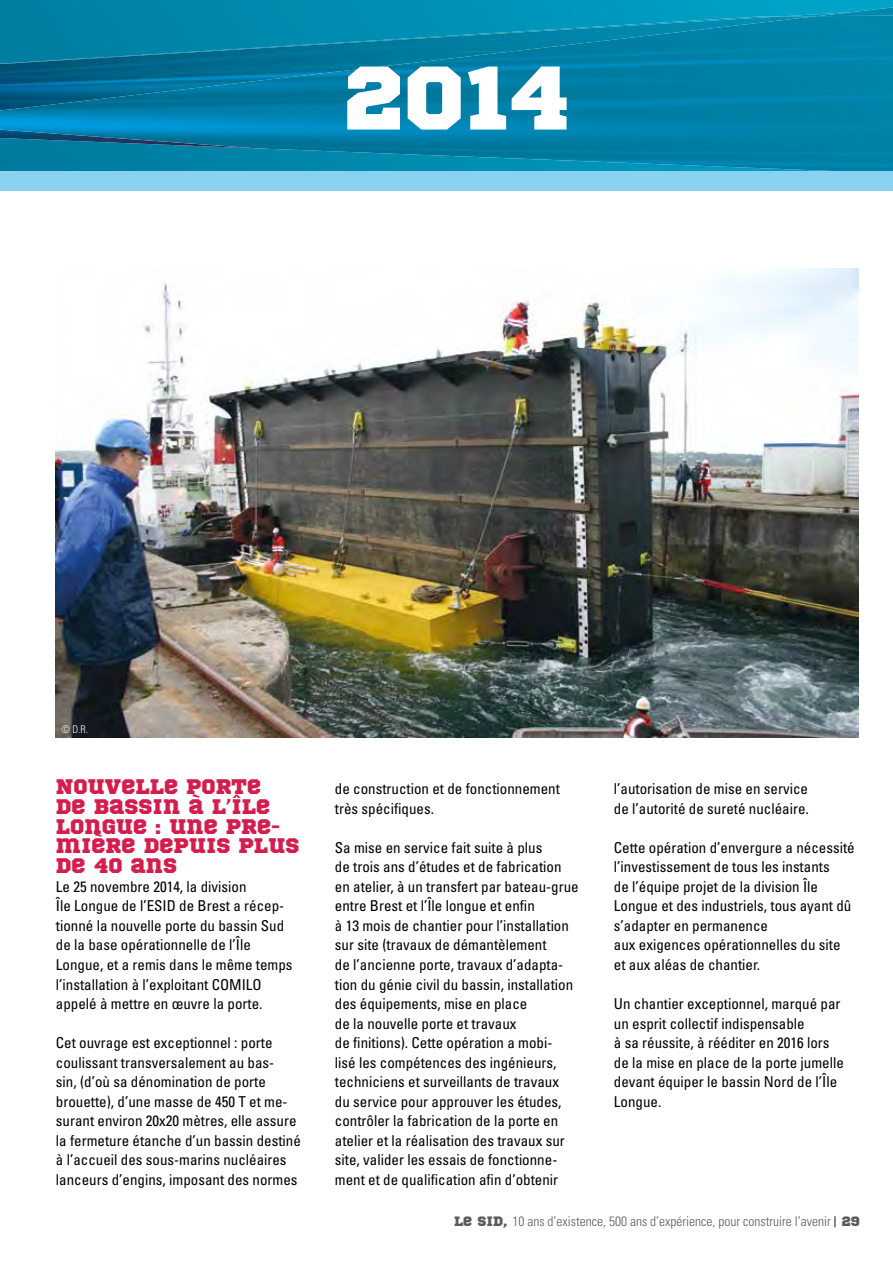
<style>
.page{position:relative;width:893px;height:1263px;background:#fff}
.page>*{position:absolute;margin:0;border:0;box-sizing:border-box;transform-origin:0 0}
.t1{font:90px "Sports World";color:#fff}
.t2{font:21px/19.5px "Sports World";color:#d41d4d}
.t3{font:condensed 15px/19.5px "Univers";color:#000}
.t4{font:300 condensed 13.5px "Univers";color:#5b5b5b}
.t5{font:300 condensed 10.5px "Univers";color:#fff}
.s1{font-family:"Sports World";font-weight:400;font-stretch:normal}
</style>
<div class="page">
<svg style="left:0;top:0;width:893px;height:12px;background:#0090b5"></svg>
<img style="left:0;top:12px;width:817px;height:4px">
<img style="left:817px;top:5px;width:76px;height:11px">
<img style="left:817px;top:12px;width:35px;height:4px">
<img style="left:0;top:134px;width:637px;height:37px">
<img style="left:0;top:16px;width:637px;height:88px">
<img style="left:637px;top:16px;width:256px;height:155px">
<img style="left:426px;top:37px;width:218px;height:127px">
<img style="left:268px;top:61px;width:163px;height:94px">
<img style="left:56px;top:80px;width:216px;height:69px">
<img style="left:0;top:104px;width:59px;height:30px">
<svg style="left:413px;top:154px;width:18px;height:1px"></svg>
<div style="left:0;top:171px;width:893px;height:20px;background:#89d1f0"></div>
<img style="left:55px;top:268px;width:804px;height:469px">
<h1 class="t1" style="left:344px;top:24px;width:228px">2014</h1>
<p class="t5" style="left:62px;top:723px;width:28px">© D.R.</p>
<h2 class="t2" style="left:56px;top:775px;width:245px">NOUVELLE PORTE<br>DE BASSIN À L’ÎLE<br>LONGUE : UNE PRE-<br>MIÈRE DEPUIS PLUS<br>DE 40 ANS</h2>
<p class="t3" style="left:56px;top:877px;width:238px">Le 25 novembre 2014, la division<br>Île Longue de l’ESID de Brest a récep&shy;tionné la nouvelle porte du bassin Sud de la base opérationnelle de l’Île Longue, et a remis dans le même temps l’installation à l’exploitant COMILO appelé à mettre en œuvre la porte.</p>
<p class="t3" style="left:56px;top:1033px;width:246px">Cet ouvrage est exceptionnel : porte coulissant transversalement au bas-<br>sin, (d’où sa dénomination de porte brouette), d’une masse de 450 T et me&shy;surant environ 20x20 mètres, elle assure la fermeture étanche d’un bassin destiné à l’accueil des sous-marins nucléaires lanceurs d’engins, imposant des normes</p>
<p class="t3" style="left:335px;top:779px;width:226px">de construction et de fonctionnement très spécifiques.</p>
<p class="t3" style="left:335px;top:838px;width:245px">Sa mise en service fait suite à plus<br>de trois ans d’études et de fabrication en atelier, à un transfert par bateau-grue entre Brest et l’Île longue et enfin<br>à 13 mois de chantier pour l’installation sur site (travaux de démantèlement<br>de l’ancienne porte, travaux d’adapta&shy;tion du génie civil du bassin, installation des équipements, mise en place<br>de la nouvelle porte et travaux<br>de finitions). Cette opération a mobi-<br>lisé les compétences des ingénieurs, techniciens et surveillants de travaux<br>du service pour approuver les études, contrôler la fabrication de la porte en atelier et la réalisation des travaux sur site, valider les essais de fonctionne&shy;ment et de qualification afin d’obtenir</p>
<p class="t3" style="left:614px;top:779px;width:196px">l’autorisation de mise en service de l’autorité de sureté nucléaire.</p>
<p class="t3" style="left:614px;top:838px;width:242px">Cette opération d’envergure a nécessité l’investissement de tous les instants<br>de l’équipe projet de la division Île Longue et des industriels, tous ayant dû s’adapter en permanence<br>aux exigences opérationnelles du site et aux aléas de chantier.</p>
<p class="t3" style="left:614px;top:994px;width:231px">Un chantier exceptionnel, marqué par un esprit collectif indispensable<br>à sa réussite, à rééditer en 2016 lors de la mise en place de la porte jumelle devant équiper le bassin Nord de l’Île<br>Longue.</p>
<p class="t4" style="left:454px;top:1213px;width:407px"><span class="s1">LE SID,</span> 10 ans d’existence, 500 ans d’expérience, pour construire l’avenir <span class="s1">| 29</span></p>
</div>
